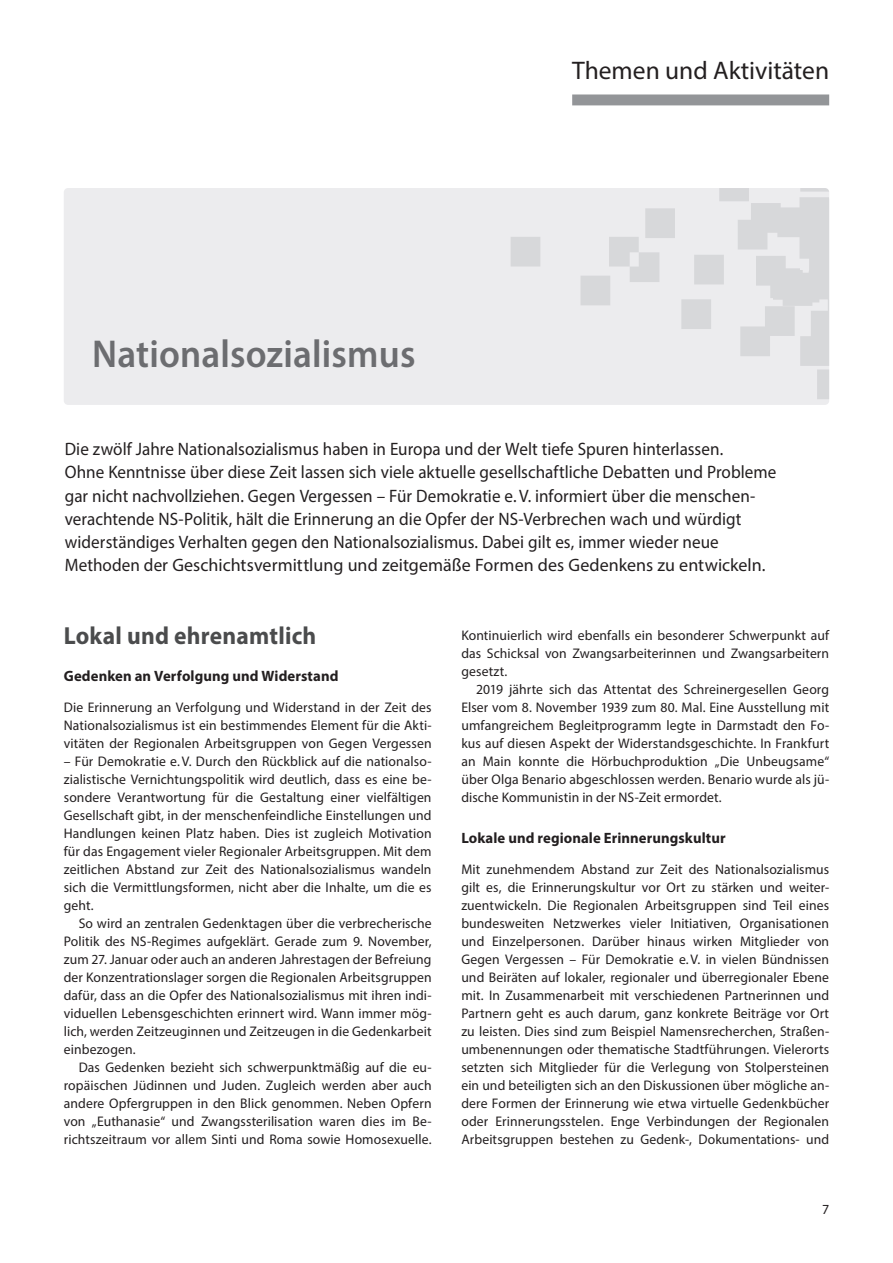
<style>
.page{position:relative;width:893px;height:1263px;background:#fff}
.page>*{position:absolute;margin:0;border:0;box-sizing:border-box;transform-origin:0 0}
.t1{font:600 39px "Myriad Pro";letter-spacing:.005em;color:#6c6d70;scale:.95 1}
.t2{font:25.5px "Myriad Pro";color:#231f20}
.t3{font:700 24.75px "Myriad Pro";letter-spacing:.01em;color:#4b4c4d;scale:.95 1}
.Fliesstext_Myriad{font:18px/23.2px "Myriad Pro";color:#231f20;scale:.95 1}
.Fliesstext_Myriad-2{font:700 15px "Myriad Pro";letter-spacing:.005em;color:#231f20}
.Fliesstext_Myriad-3{font:13.95px/18px "Myriad Pro";letter-spacing:.01em;color:#231f20;text-align:justify}
</style>
<div class="page">
<div style="left:572px;top:94px;width:257px;height:11px;background:#939598"></div>
<div style="left:64px;top:188px;width:765px;height:217px;background:#ececee;border-radius:4px"></div>
<svg style="left:511px;top:188px;width:318px;height:211px"></svg>
<p class="t1" style="left:92px;top:329px;width:342px">Nationalsozialismus</p>
<p class="t2" style="left:572px;top:55px;width:258px">Themen und Aktivitäten</p>
<p class="Fliesstext_Myriad" style="left:65px;top:437px;width:751px">Die zwölf Jahre Nationalsozialismus haben in Europa und der Welt tiefe Spuren hinterlassen.<br>Ohne Kenntnisse über diese Zeit lassen sich viele aktuelle gesellschaftliche Debatten und Probleme gar nicht nachvollziehen. Gegen Vergessen – Für Demokratie e. V. informiert über die menschen&shy;verachtende NS-Politik, hält die Erinnerung an die Opfer der NS-Verbrechen wach und würdigt widerständiges Verhalten gegen den Nationalsozialismus. Dabei gilt es, immer wieder neue Methoden der Geschichtsvermittlung und zeitgemäße Formen des Gedenkens zu entwickeln.</p>
<p class="t3" style="left:64px;top:620px;width:267px">Lokal und ehrenamtlich</p>
<p class="Fliesstext_Myriad-2" style="left:64px;top:666px;width:276px">Gedenken an Verfolgung und Widerstand</p>
<p class="Fliesstext_Myriad-3" style="left:64px;top:698px;width:369px">Die Erinnerung an Verfolgung und Widerstand in der Zeit des Nationalsozialismus ist ein bestimmendes Element für die Akti&shy;vitäten der Regionalen Arbeitsgruppen von Gegen Vergessen</p>
<p class="Fliesstext_Myriad-3" style="left:64px;top:752px;width:369px">– Für Demokratie e.V. Durch den Rückblick auf die nationalso&shy;zialistische Vernichtungspolitik wird deutlich, dass es eine be&shy;sondere Verantwortung für die Gestaltung einer vielfältigen Gesellschaft gibt, in der menschenfeindliche Einstellungen und Handlungen keinen Platz haben. Dies ist zugleich Motivation für das Engagement vieler Regionaler Arbeitsgruppen. Mit dem zeitlichen Abstand zur Zeit des Nationalsozialismus wandeln sich die Vermittlungsformen, nicht aber die Inhalte, um die es geht.</p>
<p class="Fliesstext_Myriad-3" style="left:64px;top:914px;width:369px;text-indent:15px">So wird an zentralen Gedenktagen über die verbrecherische Politik des NS-Regimes aufgeklärt. Gerade zum 9. November, zum 27. Januar oder auch an anderen Jahrestagen der Befreiung der Konzentrationslager sorgen die Regionalen Arbeitsgruppen dafür, dass an die Opfer des Nationalsozialismus mit ihren indi&shy;viduellen Lebensgeschichten erinnert wird. Wann immer mög&shy;lich, werden Zeitzeuginnen und Zeitzeugen in die Gedenkarbeit einbezogen.</p>
<p class="Fliesstext_Myriad-3" style="left:64px;top:1058px;width:369px;text-indent:15px">Das Gedenken bezieht sich schwerpunktmäßig auf die eu&shy;ropäischen Jüdinnen und Juden. Zugleich werden aber auch andere Opfergruppen in den Blick genommen. Neben Opfern von „Euthanasie“ und Zwangssterilisation waren dies im Be&shy;richtszeitraum vor allem Sinti und Roma sowie Homosexuelle.</p>
<p class="Fliesstext_Myriad-3" style="left:461px;top:626px;width:369px">Kontinuierlich wird ebenfalls ein besonderer Schwerpunkt auf das Schicksal von Zwangsarbeiterinnen und Zwangsarbeitern gesetzt.</p>
<p class="Fliesstext_Myriad-3" style="left:461px;top:680px;width:369px;text-indent:15px">2019 jährte sich das Attentat des Schreinergesellen Georg Elser vom 8. November 1939 zum 80. Mal. Eine Ausstellung mit umfangreichem Begleitprogramm legte in Darmstadt den Fo&shy;kus auf diesen Aspekt der Widerstandsgeschichte. In Frankfurt an Main konnte die Hörbuchproduktion „Die Unbeugsame“ über Olga Benario abgeschlossen werden. Benario wurde als jü&shy;dische Kommunistin in der NS-Zeit ermordet.</p>
<p class="Fliesstext_Myriad-2" style="left:461px;top:828px;width:266px">Lokale und regionale Erinnerungskultur</p>
<p class="Fliesstext_Myriad-3" style="left:461px;top:860px;width:369px">Mit zunehmendem Abstand zur Zeit des Nationalsozialismus gilt es, die Erinnerungskultur vor Ort zu stärken und weiter&shy;zuentwickeln. Die Regionalen Arbeitsgruppen sind Teil eines bundesweiten Netzwerkes vieler Initiativen, Organisationen und Einzelpersonen. Darüber hinaus wirken Mitglieder von Gegen Vergessen – Für Demokratie e.V. in vielen Bündnissen und Beiräten auf lokaler, regionaler und überregionaler Ebene mit. In Zusammenarbeit mit verschiedenen Partnerinnen und Partnern geht es auch darum, ganz konkrete Beiträge vor Ort zu leisten. Dies sind zum Beispiel Namensrecherchen, Straßen&shy;umbenennungen oder thematische Stadtführungen. Vielerorts setzten sich Mitglieder für die Verlegung von Stolpersteinen ein und beteiligten sich an den Diskussionen über mögliche an&shy;dere Formen der Erinnerung wie etwa virtuelle Gedenkbücher oder Erinnerungsstelen. Enge Verbindungen der Regionalen Arbeitsgruppen bestehen zu Gedenk-, Dokumentations- und</p>
<p class="Fliesstext_Myriad-3" style="left:822px;top:1200px;width:9px">7</p>
</div>
